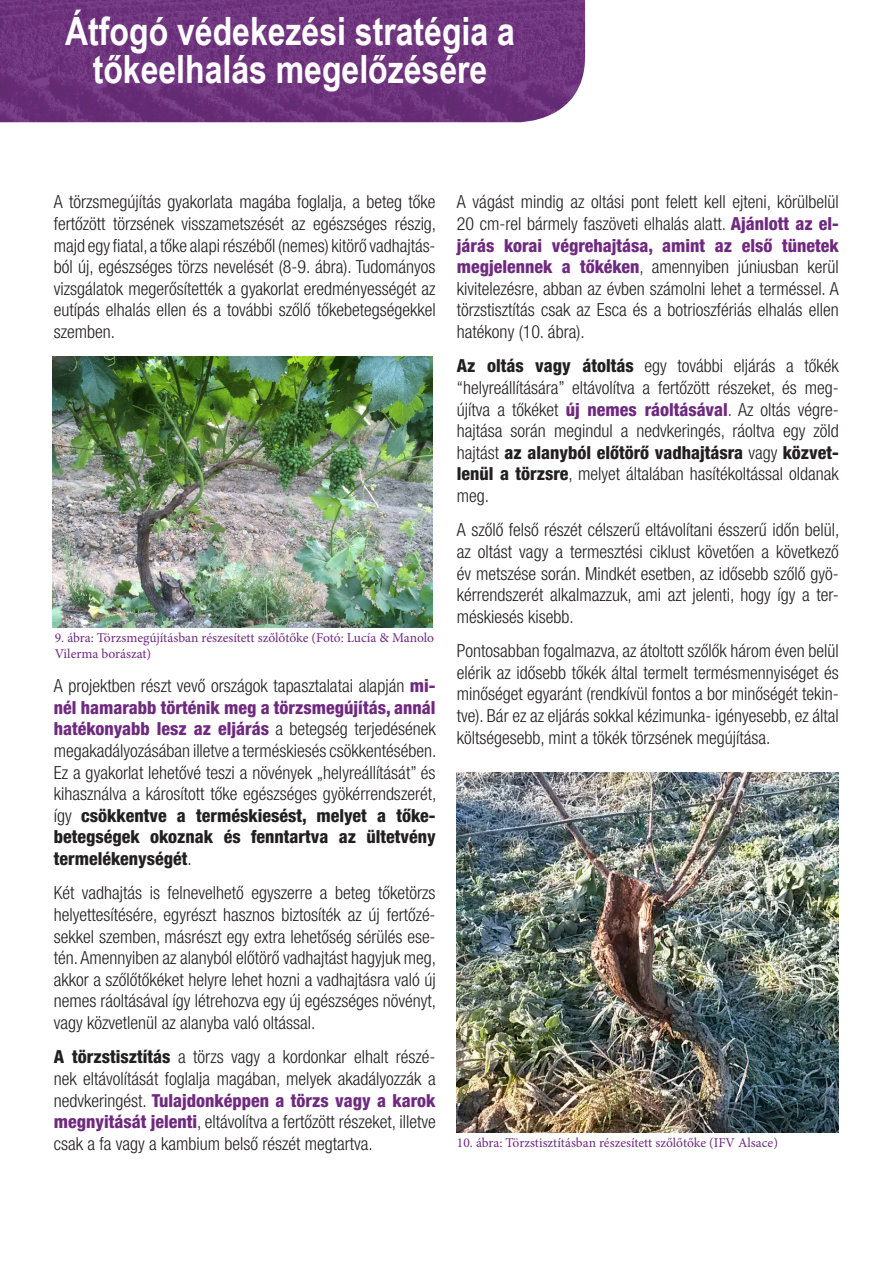
<style>
.page{position:relative;width:893px;height:1263px;background:#fff}
.page>*{position:absolute;margin:0;border:0;box-sizing:border-box;transform-origin:0 0}
.t1{font:700 39px/37.5px "Arial Narrow";color:#fff;text-align:center}
.t2{font:300 condensed 18px/21.6px "Helvetica Neue LT Pro";color:#231f20;text-align:justify}
.t3{font:13.5px/16.2px "Minion Pro";color:#6f297f}
.s1{font-weight:800;color:#6f297f}
.s2{font-weight:800}
</style>
<div class="page">
<img style="left:0;top:0;width:585px;height:122px">
<img style="left:457px;top:773px;width:382px;height:359px">
<img style="left:53px;top:356px;width:379px;height:271px">
<p class="t1" style="left:65px;top:11px;width:451px">Átfogó védekezési stratégia a tőkeelhalás megelőzésére</p>
<p class="t2" style="left:54px;top:191px;width:384px">A törzsmegújítás gyakorlata magába foglalja, a beteg tőke fertőzött törzsének visszametszését az egészséges részig, majd egy fiatal, a tőke alapi részéből (nemes) kitörő vadhajtás&shy;ból új, egészséges törzs nevelését (8-9. ábra). Tudományos vizsgálatok megerősítették a gyakorlat eredményességét az eutípás elhalás ellen és a további szőlő tőkebetegségekkel szemben.</p>
<p class="t3" style="left:55px;top:630px;width:381px">9. ábra: Törzsmegújításban részesített szőlőtőke (Fotó: Lucía &amp; Manolo<br>Vilerma borászat)</p>
<p class="t2" style="left:54px;top:675px;width:384px">A projektben részt vevő országok tapasztalatai alapján <span class="s1">mi&shy;nél hamarabb történik meg a törzsmegújítás, annál hatékonyabb lesz az eljárás</span> a betegség terjedésének megakadályozásában illetve a terméskiesés csökkentésében.<br>Ez a gyakorlat lehetővé teszi a növények „helyreállítását” és kihasználva a károsított tőke egészséges gyökérrendszerét, így <span class="s2">csökkentve a terméskiesést, melyet a tőke&shy;betegségek okoznak és fenntartva az ültetvény termelékenységét</span>.</p>
<p class="t2" style="left:54px;top:882px;width:384px">Két vadhajtás is felnevelhető egyszerre a beteg tőketörzs helyettesítésére, egyrészt hasznos biztosíték az új fertőzé&shy;sekkel szemben, másrészt egy extra lehetőség sérülés ese&shy;tén. Amennyiben az alanyból előtörő vadhajtást hagyjuk meg, akkor a szőlőtőkéket helyre lehet hozni a vadhajtásra való új nemes ráoltásával így létrehozva egy új egészséges növényt, vagy közvetlenül az alanyba való oltással.</p>
<p class="t2" style="left:54px;top:1046px;width:383px"><span class="s2">A törzstisztítás</span> a törzs vagy a kordonkar elhalt részé&shy;nek eltávolítását foglalja magában, melyek akadályozzák a nedvkeringést. <span class="s1">Tulajdonképpen a törzs vagy a karok megnyitását jelenti</span>, eltávolítva a fertőzött részeket, illetve csak a fa vagy a kambium belső részét megtartva.</p>
<p class="t2" style="left:457px;top:191px;width:383px">A vágást mindig az oltási pont felett kell ejteni, körülbelül 20 cm-rel bármely faszöveti elhalás alatt. <span class="s1">Ajánlott az el&shy;járás korai végrehajtása, amint az első tünetek megjelennek a tőkéken</span>, amennyiben júniusban kerül kivitelezésre, abban az évben számolni lehet a terméssel. A törzstisztítás csak az Esca és a botrioszfériás elhalás ellen hatékony (10. ábra).</p>
<p class="t2" style="left:457px;top:355px;width:383px"><span class="s2">Az oltás vagy átoltás</span> egy további eljárás a tőkék “helyreállítására” eltávolítva a fertőzött részeket, és meg&shy;újítva a tőkéket <span class="s1">új nemes ráoltásával</span>. Az oltás végre&shy;hajtása során megindul a nedvkeringés, ráoltva egy zöld hajtást <span class="s2">az alanyból előtörő vadhajtásra</span> vagy <span class="s2">közvet&shy;lenül a törzsre</span>, melyet általában hasítékoltással oldanak meg.</p>
<p class="t2" style="left:457px;top:519px;width:384px">A szőlő felső részét célszerű eltávolítani ésszerű időn belül, az oltást vagy a termesztési ciklust követően a következő év metszése során. Mindkét esetben, az idősebb szőlő gyö&shy;kérrendszerét alkalmazzuk, ami azt jelenti, hogy így a ter&shy;méskiesés kisebb.</p>
<p class="t2" style="left:457px;top:640px;width:383px">Pontosabban fogalmazva, az átoltott szőlők három éven belül elérik az idősebb tőkék által termelt termésmennyiséget és minőséget egyaránt (rendkívül fontos a bor minőségét tekin&shy;tve). Bár ez az eljárás sokkal kézimunka- igényesebb, ez által költségesebb, mint a tökék törzsének megújítása.</p>
<p class="t3" style="left:457px;top:1134px;width:323px">10. ábra: Törzstisztításban részesített szőlőtőke (IFV Alsace)</p>
</div>
